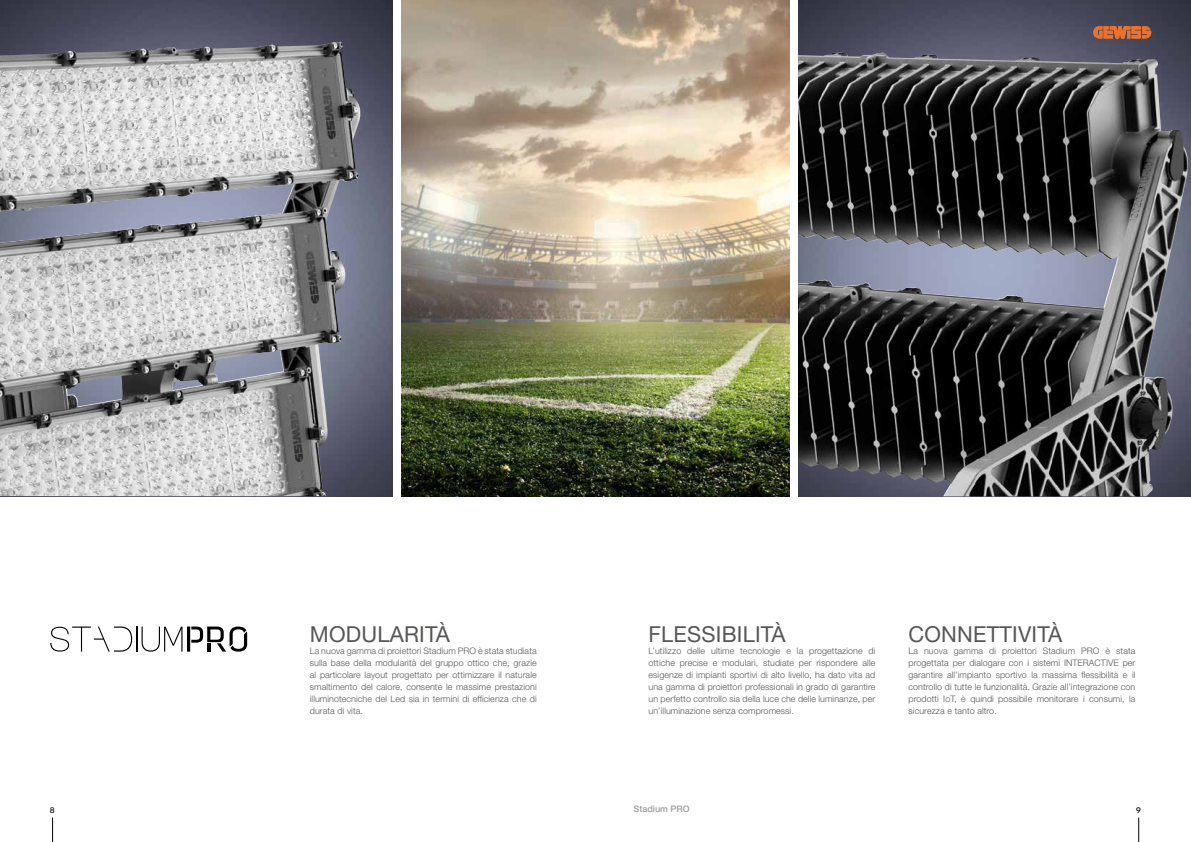
<style>
.page{position:relative;width:1191px;height:842px;background:#fff}
.page>*{position:absolute;margin:0;border:0;box-sizing:border-box;transform-origin:0 0}
.t1{font:22px "Helvetica Neue LT Std";letter-spacing:.01em;color:#575756}
.t2{font:300 9px/12px "Helvetica Neue LT Std";letter-spacing:.01em;color:#575756;text-align:justify}
.t3{font:500 9px "Helvetica Neue LT Std";color:#9d9d9c}
.t4{font:500 8px "Novecentowide";color:#000}
</style>
<div class="page">
<img style="left:0;top:0;width:1191px;height:496px">
<div style="left:393px;top:0;width:8px;height:509px;background:#fff"></div>
<img style="left:0;top:42px;width:338px;height:454px">
<svg style="left:50px;top:626px;width:197px;height:26px"></svg>
<div style="left:790px;top:0;width:8px;height:509px;background:#fff"></div>
<img style="left:798px;top:53px;width:355px;height:443px">
<svg style="left:1138px;top:818px;width:1px;height:24px"></svg>
<svg style="left:52px;top:818px;width:1px;height:24px"></svg>
<svg style="left:1093px;top:26px;width:58px;height:13px"></svg>
<h1 class="t1" style="left:310px;top:621px;width:141px">MODULARITÀ</h1>
<p class="t2" style="left:310px;top:645px;width:228px">La nuova gamma di proiettori Stadium PRO è stata studiata sulla base della modularità del gruppo ottico che, grazie al particolare layout progettato per ottimizzare il naturale smaltimento del calore, consente le massime prestazioni illuminotecniche del Led sia in termini di efficienza che di durata di vita.</p>
<h1 class="t1" style="left:648px;top:621px;width:139px">FLESSIBILITÀ</h1>
<p class="t2" style="left:648px;top:645px;width:228px">L’utilizzo delle ultime tecnologie e la progettazione di ottiche precise e modulari, studiate per rispondere alle esigenze di impianti sportivi di alto livello, ha dato vita ad una gamma di proiettori professionali in grado di garantire un perfetto controllo sia della luce che delle luminanze, per un’illuminazione senza compromessi.</p>
<h1 class="t1" style="left:908px;top:621px;width:155px">CONNETTIVITÀ</h1>
<p class="t2" style="left:908px;top:645px;width:228px">La nuova gamma di proiettori Stadium PRO è stata progettata per dialogare con i sistemi INTERACTIVE per garantire all’impianto sportivo la massima flessibilità e il controllo di tutte le funzionalità. Grazie all’integrazione con prodotti IoT, è quindi possibile monitorare i consumi, la sicurezza e tanto altro.</p>
<p class="t4" style="left:50px;top:805px;width:6px">8</p>
<p class="t3" style="left:633px;top:803px;width:58px">Stadium PRO</p>
<p class="t4" style="left:1136px;top:805px;width:6px">9</p>
</div>
